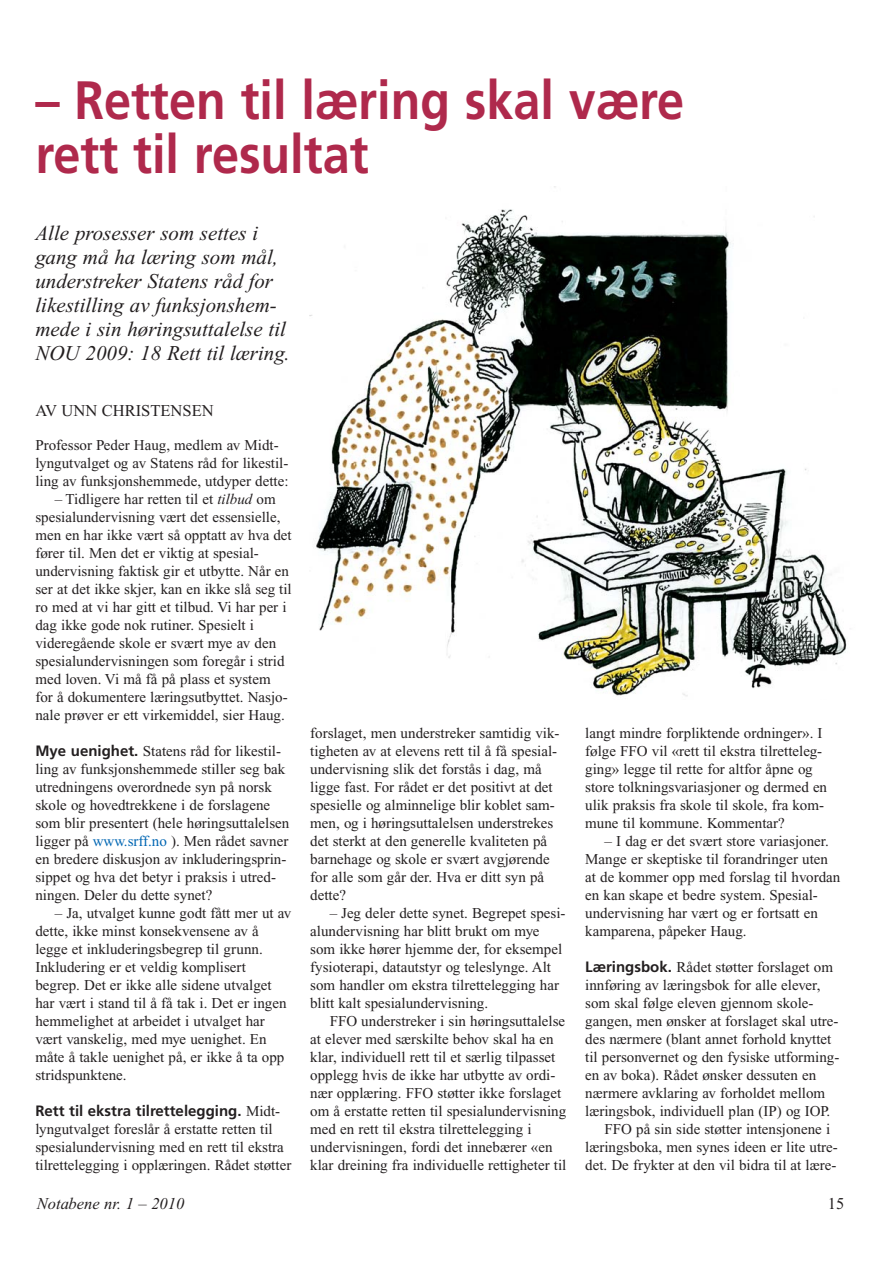
<style>
.page{position:relative;width:893px;height:1263px;background:#fff}
.page>*{position:absolute;margin:0;border:0;box-sizing:border-box;transform-origin:0 0}
.t1{font:700 54px/54px "Frutiger";color:#af294c;scale:.9 1}
.t2{font:italic 21px/24px "Times New Roman";color:#231f20}
.t3{font:16.5px "Times New Roman";color:#231f20}
.t4{font:italic 16.5px "Times New Roman";color:#231f20}
.t5{font:15px/18px "Times New Roman";color:#231f20}
.t6{font:700 15px "Frutiger";color:#231f20}
.s1{font-style:italic}
.s2{font-family:"Frutiger";font-weight:700}
.s3{color:#0066b3}
.s4{font-family:"Times New Roman";font-weight:400}
</style>
<div class="page">
<img style="left:310px;top:186px;width:537px;height:510px">
<h1 class="t1" style="left:35px;top:77px;width:722px">– Retten til læring skal være rett til resultat</h1>
<h2 class="t2" style="left:35px;top:223px;width:256px">Alle prosesser som settes i gang må ha læring som mål, understreker Statens råd for likestilling av funksjonshem&shy;mede i sin høringsuttalelse til<br>NOU 2009: 18 Rett til læring.</h2>
<p class="t3" style="left:35px;top:404px;width:180px">AV UNN CHRISTENSEN</p>
<p class="t5" style="left:35px;top:437px;width:254px">Professor Peder Haug, medlem av Midt&shy;lyngutvalget og av Statens råd for likestil&shy;ling av funksjonshemmede, utdyper dette:</p>
<p class="t5" style="left:35px;top:491px;width:258px;text-indent:19px">– Tidligere har retten til et <span class="s1">tilbud</span> om spesialundervisning vært det essensielle, men en har ikke vært så opptatt av hva det fører til. Men det er viktig at spesial&shy;undervisning faktisk gir et utbytte. Når en ser at det ikke skjer, kan en ikke slå seg til ro med at vi har gitt et tilbud. Vi har per i dag ikke gode nok rutiner. Spesielt i videregående skole er svært mye av den spesialundervisningen som foregår i strid med loven. Vi må få på plass et system for å dokumentere læringsutbyttet. Nasjo&shy;nale prøver er ett virkemiddel, sier Haug.</p>
<p class="t5" style="left:35px;top:743px;width:255px"><span class="s2">Mye uenighet.</span> Statens råd for likestil&shy;ling av funksjonshemmede stiller seg bak utredningens overordnede syn på norsk skole og hovedtrekkene i de forslagene som blir presentert (hele høringsuttalelsen ligger på <span class="s3">www.srff.no</span> ). Men rådet savner en bredere diskusjon av inkluderingsprin&shy;sippet og hva det betyr i praksis i utred&shy;ningen. Deler du dette synet?</p>
<p class="t5" style="left:35px;top:905px;width:257px;text-indent:19px">– Ja, utvalget kunne godt fått mer ut av dette, ikke minst konsekvensene av å legge et inkluderingsbegrep til grunn.<br>Inkludering er et veldig komplisert begrep. Det er ikke alle sidene utvalget har vært i stand til å få tak i. Det er ingen hemmelighet at arbeidet i utvalget har vært vanskelig, med mye uenighet. En måte å takle uenighet på, er ikke å ta opp stridspunktene.</p>
<p class="t6" style="left:35px;top:1105px;width:246px">Rett til ekstra tilrettelegging. <span class="s4">Midt-</span></p>
<p class="t5" style="left:35px;top:1121px;width:257px">lyngutvalget foreslår å erstatte retten til spesialundervisning med en rett til ekstra tilrettelegging i opplæringen. Rådet støtter</p>
<p class="t5" style="left:310px;top:725px;width:251px">forslaget, men understreker samtidig vik&shy;tigheten av at elevens rett til å få spesial&shy;undervisning slik det forstås i dag, må ligge fast. For rådet er det positivt at det spesielle og alminnelige blir koblet sam&shy;men, og i høringsuttalelsen understrekes det sterkt at den generelle kvaliteten på barnehage og skole er svært avgjørende for alle som går der. Hva er ditt syn på dette?</p>
<p class="t5" style="left:310px;top:905px;width:257px;text-indent:19px">– Jeg deler dette synet. Begrepet spesi&shy;alundervisning har blitt brukt om mye som ikke hører hjemme der, for eksempel fysioterapi, datautstyr og teleslynge. Alt som handler om ekstra tilrettelegging har blitt kalt spesialundervisning.</p>
<p class="t5" style="left:310px;top:1013px;width:257px;text-indent:19px">FFO understreker i sin høringsuttalelse at elever med særskilte behov skal ha en klar, individuell rett til et særlig tilpasset opplegg hvis de ikke har utbytte av ordi&shy;nær opplæring. FFO støtter ikke forslaget om å erstatte retten til spesialundervisning med en rett til ekstra tilrettelegging i undervisningen, fordi det innebærer «en klar dreining fra individuelle rettigheter til</p>
<p class="t5" style="left:585px;top:725px;width:243px">langt mindre forpliktende ordninger». I følge FFO vil «rett til ekstra tilretteleg&shy;ging» legge til rette for altfor åpne og store tolkningsvariasjoner og dermed en ulik praksis fra skole til skole, fra kom&shy;mune til kommune. Kommentar?</p>
<p class="t5" style="left:585px;top:833px;width:257px;text-indent:19px">– I dag er det svært store variasjoner.<br>Mange er skeptiske til forandringer uten at de kommer opp med forslag til hvordan en kan skape et bedre system. Spesial&shy;undervisning har vært og er fortsatt en kamparena, påpeker Haug.</p>
<p class="t5" style="left:585px;top:959px;width:249px"><span class="s2">Læringsbok.</span> Rådet støtter forslaget om</p>
<p class="t5" style="left:585px;top:977px;width:237px">innføring av læringsbok for alle elever,</p>
<p class="t5" style="left:585px;top:995px;width:230px">som skal følge eleven gjennom skole-</p>
<p class="t5" style="left:585px;top:1013px;width:255px">gangen, men ønsker at forslaget skal utre-</p>
<p class="t5" style="left:585px;top:1031px;width:247px">des nærmere (blant annet forhold knyttet</p>
<p class="t5" style="left:585px;top:1049px;width:255px">til personvernet og den fysiske utforming-</p>
<p class="t5" style="left:585px;top:1067px;width:233px">en av boka). Rådet ønsker dessuten en</p>
<p class="t5" style="left:585px;top:1085px;width:241px">nærmere avklaring av forholdet mellom</p>
<p class="t5" style="left:585px;top:1103px;width:246px">læringsbok, individuell plan (IP) og IOP.</p>
<p class="t5" style="left:604px;top:1121px;width:227px">FFO på sin side støtter intensjonene i</p>
<p class="t5" style="left:585px;top:1139px;width:254px">læringsboka, men synes ideen er lite utre-</p>
<p class="t5" style="left:585px;top:1157px;width:253px">det. De frykter at den vil bidra til at lære-</p>
<p class="t4" style="left:37px;top:1197px;width:149px">Notabene nr. 1 – 2010</p>
<p class="t3" style="left:827px;top:1197px;width:18px">15</p>
</div>
